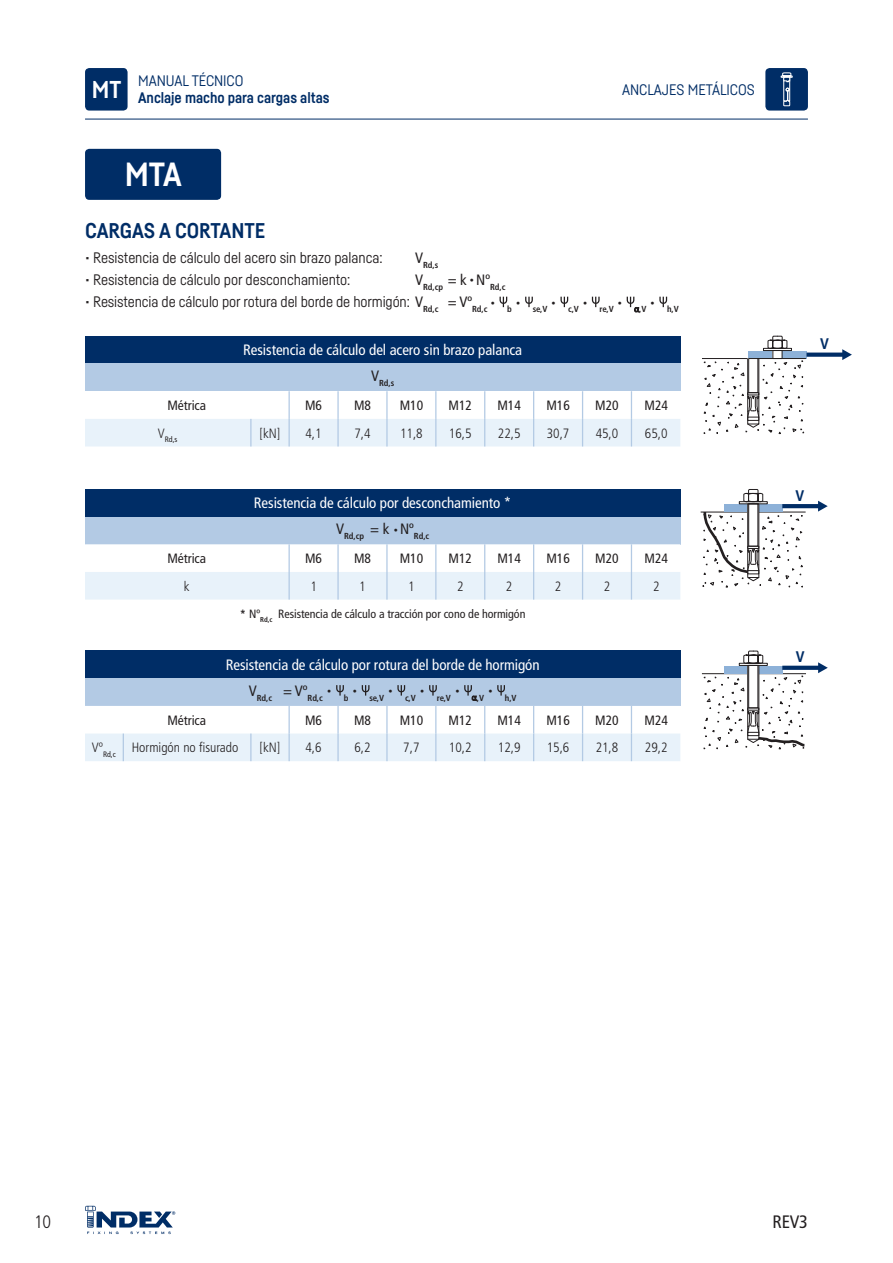
<style>
.page{position:relative;width:893px;height:1263px;background:#fff}
.page>*{position:absolute;margin:0;border:0;box-sizing:border-box;transform-origin:0 0}
.t1{font:700 33px "Fabrikat";color:#fff}
.t2{font:700 24px "Fabrikat";color:#fff}
.t3{font:700 21px "Fabrikat";letter-spacing:-.005em;color:#002d66}
.t4{font:condensed 18px "Frutiger LT Std";color:#231f20}
.t5{font:300 condensed 18px "Frutiger LT Std";color:#231f20}
.t6{font:700 condensed 15.3px "Frutiger LT Std";color:#002d66}
.t7{font:15px "Fabrikat";letter-spacing:-.005em;color:#231f20}
.t8{font:condensed 15px "Frutiger LT Std";letter-spacing:-.005em;color:#fff}
.t9{font:15px "Fabrikat";letter-spacing:-.005em;color:#002d66}
.t10{font:700 15px "Fabrikat";letter-spacing:-.005em;color:#002d66}
.t11{font:300 condensed 13.5px "Frutiger LT Std";color:#231f20}
.t12{font:condensed 13.5px "Frutiger LT Std";color:#231f20}
.t13{font:condensed 12px "Frutiger LT Std";letter-spacing:-.005em;color:#231f20}
.t14{font:700 condensed 8.7px "Frutiger LT Std";letter-spacing:-.005em;color:#231f20}
.t15{font:condensed 8.25px "Frutiger LT Std";color:#231f20}
.t16{font:condensed 7.8px "Frutiger LT Std";color:#231f20}
.s1{font-family:"Frutiger LT Std";font-stretch:condensed}
.s2{font-weight:700}
</style>
<div class="page">
<div style="left:85px;top:68px;width:43px;height:43px;background:#002d66;border-radius:4px"></div>
<svg style="left:85px;top:1206px;width:90px;height:28px"></svg>
<hr style="left:85px;top:119px;width:723px;height:1px;background:#002d66">
<div style="left:765px;top:68px;width:43px;height:43px;background:#002d66;border-radius:4px"></div>
<svg style="left:780px;top:72px;width:13px;height:35px"></svg>
<div style="left:85px;top:149px;width:136px;height:51px;background:#002d66;border-radius:4px"></div>
<svg style="left:499px;top:296px;width:9px;height:11px"></svg>
<svg style="left:525px;top:296px;width:8px;height:11px"></svg>
<svg style="left:560px;top:296px;width:9px;height:11px"></svg>
<svg style="left:591px;top:296px;width:9px;height:11px"></svg>
<svg style="left:626px;top:296px;width:13px;height:16px"></svg>
<svg style="left:659px;top:296px;width:9px;height:11px"></svg>
<div style="left:85px;top:336px;width:595px;height:28px;background:#002d66"></div>
<div style="left:85px;top:364px;width:595px;height:27px;background:#b3cae4"></div>
<svg style="left:85px;top:391px;width:595px;height:55px"></svg>
<div style="left:85px;top:489px;width:595px;height:28px;background:#002d66"></div>
<div style="left:85px;top:517px;width:595px;height:27px;background:#b3cae4"></div>
<svg style="left:85px;top:544px;width:595px;height:56px"></svg>
<div style="left:85px;top:651px;width:595px;height:27px;background:#002d66"></div>
<div style="left:85px;top:678px;width:595px;height:28px;background:#b3cae4"></div>
<svg style="left:85px;top:685px;width:595px;height:76px"></svg>
<hr style="left:702px;top:673px;width:104px;height:1px;background:#231f20">
<svg style="left:703px;top:651px;width:125px;height:98px"></svg>
<hr style="left:702px;top:358px;width:104px;height:1px;background:#231f20">
<svg style="left:704px;top:336px;width:148px;height:98px"></svg>
<hr style="left:701px;top:512px;width:105px;height:1px;background:#231f20">
<svg style="left:702px;top:489px;width:126px;height:98px"></svg>
<h2 class="t2" style="left:92px;top:74px;width:31px">MT</h2>
<p class="t9" style="left:138px;top:71px;width:107px">MANUAL TÉCNICO</p>
<p class="t10" style="left:138px;top:88px;width:193px">Anclaje macho para cargas altas</p>
<p class="t9" style="left:622px;top:80px;width:134px">ANCLAJES METÁLICOS</p>
<h1 class="t1" style="left:125px;top:154px;width:59px">MTA</h1>
<h3 class="t3" style="left:85px;top:218px;width:182px">CARGAS A CORTANTE</h3>
<p class="t7" style="left:85px;top:248px;width:299px">• Resistencia de cálculo del acero sin brazo palanca:</p>
<p class="t14" style="left:415px;top:259px;width:25px"><sup>V</sup>Rd,s</p>
<p class="t7" style="left:85px;top:270px;width:267px">• Resistencia de cálculo por desconchamiento:</p>
<p class="t14" style="left:415px;top:282px;width:92px"><sup>V</sup>Rd,cp <sup>=</sup> <sup>k</sup> <sup>•</sup> <sup>Nº</sup>Rd,c</p>
<p class="t7" style="left:85px;top:293px;width:404px">• Resistencia de cálculo por rotura del borde de hormigón: <span class="s1">V</span><sub>Rd,c</sub> <span class="s1">= Vº</span><sub>Rd,c</sub></p>
<p class="t15" style="left:491px;top:298px;width:6px">•</p>
<p class="t15" style="left:516px;top:298px;width:6px">•</p>
<p class="t14" style="left:507px;top:304px;width:6px">b</p>
<p class="t15" style="left:552px;top:298px;width:6px">•</p>
<p class="t14" style="left:533px;top:304px;width:16px">se,V</p>
<p class="t8" style="left:243px;top:341px;width:280px">Resistencia de cálculo del acero sin brazo palanca</p>
<p class="t14" style="left:371px;top:378px;width:25px"><sup>V</sup>Rd,s</p>
<p class="t15" style="left:583px;top:298px;width:6px">•</p>
<p class="t14" style="left:568px;top:304px;width:12px">c,V</p>
<p class="t15" style="left:618px;top:298px;width:6px">•</p>
<p class="t14" style="left:599px;top:304px;width:16px">re,V</p>
<p class="t15" style="left:651px;top:298px;width:6px">•</p>
<p class="t14" style="left:639px;top:304px;width:9px">,V</p>
<p class="t14" style="left:667px;top:304px;width:13px">h,V</p>
<p class="t12" style="left:167px;top:398px;width:40px">Métrica</p>
<p class="t12" style="left:305px;top:398px;width:18px">M6</p>
<p class="t12" style="left:354px;top:398px;width:18px">M8</p>
<p class="t12" style="left:400px;top:398px;width:25px">M10</p>
<p class="t12" style="left:449px;top:398px;width:25px">M12</p>
<p class="t12" style="left:497px;top:398px;width:25px">M14</p>
<p class="t12" style="left:546px;top:398px;width:25px">M16</p>
<p class="t12" style="left:595px;top:398px;width:25px">M20</p>
<p class="t12" style="left:644px;top:398px;width:25px">M24</p>
<p class="t16" style="left:158px;top:435px;width:21px"><sup>V</sup>Rd,s</p>
<p class="t11" style="left:260px;top:425px;width:22px">[kN]</p>
<p class="t11" style="left:305px;top:425px;width:18px">4,1</p>
<p class="t11" style="left:354px;top:425px;width:18px">7,4</p>
<p class="t11" style="left:400px;top:425px;width:24px">11,8</p>
<p class="t11" style="left:449px;top:425px;width:24px">16,5</p>
<p class="t11" style="left:498px;top:425px;width:24px">22,5</p>
<p class="t11" style="left:547px;top:425px;width:24px">30,7</p>
<p class="t11" style="left:596px;top:425px;width:24px">45,0</p>
<p class="t11" style="left:645px;top:425px;width:24px">65,0</p>
<p class="t8" style="left:254px;top:494px;width:259px">Resistencia de cálculo por desconchamiento *</p>
<p class="t14" style="left:336px;top:531px;width:95px"><sup>V</sup>Rd,cp <sup>=</sup> <sup>k</sup> <sup>•</sup> <sup>Nº</sup>Rd,c</p>
<p class="t12" style="left:167px;top:551px;width:40px">Métrica</p>
<p class="t12" style="left:305px;top:551px;width:18px">M6</p>
<p class="t12" style="left:354px;top:551px;width:18px">M8</p>
<p class="t12" style="left:400px;top:551px;width:25px">M10</p>
<p class="t12" style="left:449px;top:551px;width:25px">M12</p>
<p class="t12" style="left:497px;top:551px;width:25px">M14</p>
<p class="t12" style="left:546px;top:551px;width:25px">M16</p>
<p class="t12" style="left:595px;top:551px;width:25px">M20</p>
<p class="t12" style="left:644px;top:551px;width:25px">M24</p>
<p class="t11" style="left:184px;top:578px;width:7px">k</p>
<p class="t11" style="left:310px;top:578px;width:8px">1</p>
<p class="t11" style="left:359px;top:578px;width:8px">1</p>
<p class="t11" style="left:408px;top:578px;width:8px">1</p>
<p class="t11" style="left:457px;top:578px;width:8px">2</p>
<p class="t11" style="left:506px;top:578px;width:8px">2</p>
<p class="t11" style="left:555px;top:578px;width:8px">2</p>
<p class="t11" style="left:604px;top:578px;width:8px">2</p>
<p class="t11" style="left:653px;top:578px;width:8px">2</p>
<p class="t13" style="left:240px;top:607px;width:287px"><span class="s2">*</span> Nº<sub>Rd,c</sub> Resistencia de cálculo a tracción por cono de hormigón</p>
<p class="t8" style="left:226px;top:656px;width:315px">Resistencia de cálculo por rotura del borde de hormigón</p>
<p class="t14" style="left:249px;top:692px;width:76px"><sup>V</sup>Rd,c <sup>=</sup> <sup>Vº</sup>Rd,c</p>
<p class="t15" style="left:327px;top:686px;width:6px">•</p>
<p class="t15" style="left:353px;top:686px;width:6px">•</p>
<p class="t15" style="left:389px;top:686px;width:6px">•</p>
<p class="t15" style="left:420px;top:686px;width:6px">•</p>
<p class="t15" style="left:455px;top:686px;width:6px">•</p>
<p class="t15" style="left:488px;top:686px;width:6px">•</p>
<p class="t14" style="left:344px;top:692px;width:6px">b</p>
<p class="t14" style="left:505px;top:692px;width:13px">h,V</p>
<p class="t14" style="left:369px;top:692px;width:16px">se,V</p>
<p class="t14" style="left:405px;top:692px;width:12px">c,V</p>
<p class="t14" style="left:437px;top:692px;width:16px">re,V</p>
<p class="t14" style="left:477px;top:692px;width:9px">,V</p>
<p class="t12" style="left:167px;top:712px;width:40px">Métrica</p>
<p class="t12" style="left:305px;top:712px;width:18px">M6</p>
<p class="t12" style="left:354px;top:712px;width:18px">M8</p>
<p class="t12" style="left:400px;top:712px;width:25px">M10</p>
<p class="t12" style="left:449px;top:712px;width:25px">M12</p>
<p class="t12" style="left:497px;top:712px;width:25px">M14</p>
<p class="t12" style="left:546px;top:712px;width:25px">M16</p>
<p class="t12" style="left:595px;top:712px;width:25px">M20</p>
<p class="t12" style="left:644px;top:712px;width:25px">M24</p>
<p class="t11" style="left:92px;top:740px;width:148px">Vº<sub>Rd,c</sub> Hormigón no fisurado</p>
<p class="t11" style="left:260px;top:740px;width:22px">[kN]</p>
<p class="t11" style="left:305px;top:740px;width:18px">4,6</p>
<p class="t11" style="left:354px;top:740px;width:18px">6,2</p>
<p class="t11" style="left:403px;top:740px;width:18px">7,7</p>
<p class="t11" style="left:449px;top:740px;width:24px">10,2</p>
<p class="t11" style="left:498px;top:740px;width:24px">12,9</p>
<p class="t11" style="left:547px;top:740px;width:24px">15,6</p>
<p class="t11" style="left:596px;top:740px;width:24px">21,8</p>
<p class="t11" style="left:645px;top:740px;width:24px">29,2</p>
<p class="t6" style="left:820px;top:335px;width:10px">V</p>
<p class="t6" style="left:795px;top:486px;width:10px">V</p>
<p class="t6" style="left:796px;top:648px;width:10px">V</p>
<p class="t5" style="left:34px;top:1211px;width:18px">10</p>
<p class="t4" style="left:772px;top:1211px;width:37px">REV3</p>
</div>
